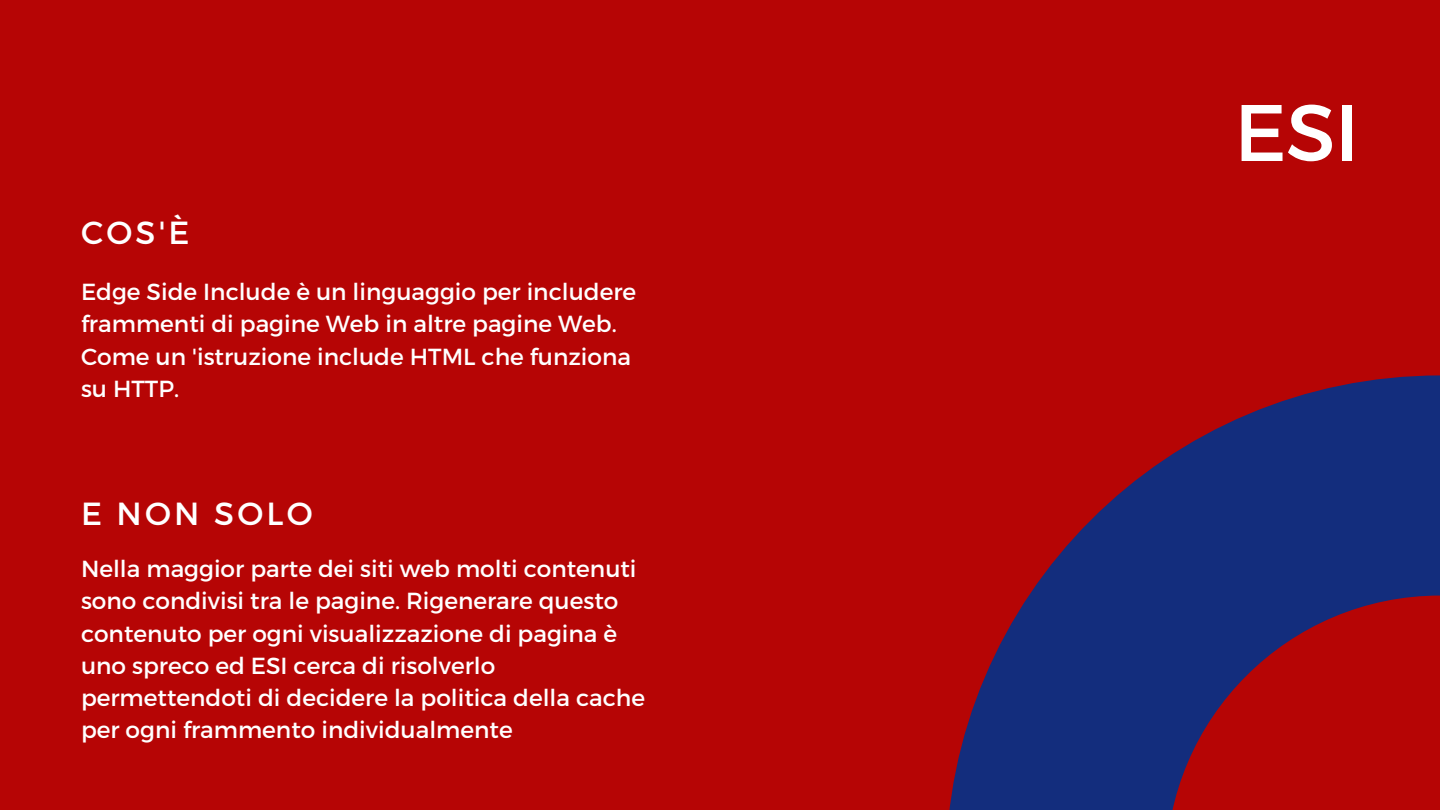
<style>
.page{position:relative;width:1440px;height:810px;background:#b60505}
.page>*{position:absolute;margin:0;border:0;box-sizing:border-box;transform-origin:0 0}
.t1{font:80px "Montserrat";color:#fff}
.t2{font:32px "Montserrat";letter-spacing:.1em;color:#fff}
.t3{font:23.2px/32.2px "Montserrat";color:#fff}
</style>
<div class="page">
<svg style="left:949px;top:375px;width:491px;height:435px;fill:#132d7d"></svg>
<h2 class="t2" style="left:81px;top:211px;width:110px">COS'È</h2>
<p class="t3" style="left:81px;top:275px;width:557px">Edge Side Include è un linguaggio per includere frammenti di pagine Web in altre pagine Web.<br>Come un 'istruzione include HTML che funziona su HTTP.</p>
<h2 class="t2" style="left:81px;top:493px;width:233px">E NON SOLO</h2>
<p class="t3" style="left:81px;top:552px;width:566px">Nella maggior parte dei siti web molti contenuti sono condivisi tra le pagine. Rigenerare questo contenuto per ogni visualizzazione di pagina è uno spreco ed ESI cerca di risolverlo permettendoti di decidere la politica della cache per ogni frammento individualmente</p>
<h1 class="t1" style="left:1234px;top:81px;width:126px">ESI</h1>
</div>
